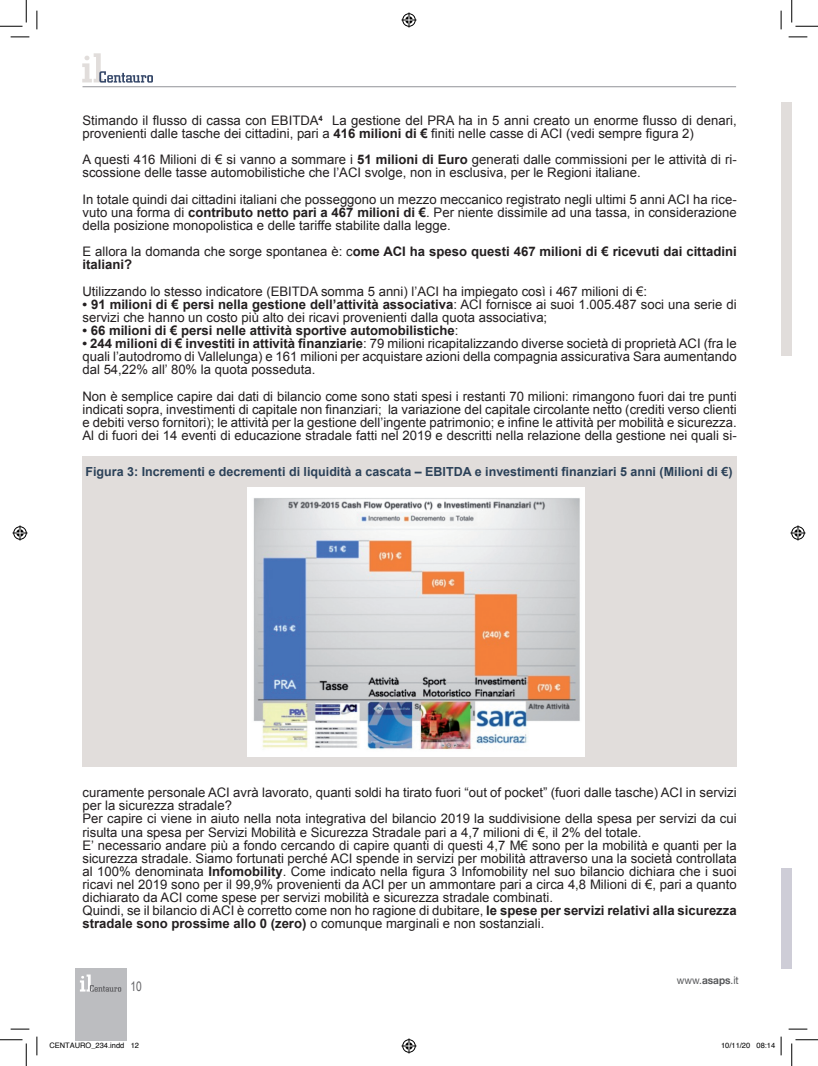
<style>
.page{position:relative;width:818px;height:1066px;background:#fff}
.page>*{position:absolute;margin:0;border:0;box-sizing:border-box;transform-origin:0 0}
.t1{font:13.12px/13.1px "Arial";color:#231f20}
.t2{font:700 13.12px/13.1px "Arial";color:#231f20}
.t3{font:13.12px "Arial Narrow";color:#636366;scale:.95 1}
.t4{font:700 12.5px "Arial";color:#2b4158}
.t5{font:10.62px "Helvetica Neue";color:#57585a;scale:.95 1}
.t6{font:7.5px "Helvetica";color:#000}
.s1{font-weight:700}
.s2{font-weight:400}
</style>
<div class="page">
<div style="left:82px;top:457px;width:654px;height:310px;background:#e1dddb"></div>
<div style="left:781px;top:102px;width:11px;height:254px;background:#e1dddb"></div>
<div style="left:781px;top:868px;width:11px;height:100px;background:#cecdd7"></div>
<hr style="left:83px;top:86px;width:653px;height:1px;background:#a8a9ad">
<svg style="left:82px;top:53px;width:71px;height:30px"></svg>
<div style="left:75px;top:968px;width:52px;height:73px;background:#bcbdc0"></div>
<svg style="left:80px;top:974px;width:41px;height:18px"></svg>
<img style="left:248px;top:487px;width:336px;height:269px">
<svg style="left:11px;top:36px;width:18px;height:2px"></svg>
<svg style="left:788px;top:36px;width:19px;height:2px"></svg>
<svg style="left:11px;top:1028px;width:18px;height:2px"></svg>
<svg style="left:788px;top:1028px;width:19px;height:2px"></svg>
<svg style="left:36px;top:11px;width:2px;height:18px"></svg>
<svg style="left:36px;top:1037px;width:2px;height:18px"></svg>
<svg style="left:780px;top:11px;width:2px;height:18px"></svg>
<svg style="left:0;top:0;width:27px;height:27px"></svg>
<svg style="left:0;top:1039px;width:27px;height:27px"></svg>
<svg style="left:791px;top:0;width:27px;height:27px"></svg>
<svg style="left:791px;top:1039px;width:27px;height:27px"></svg>
<svg style="left:401px;top:13px;width:15px;height:15px"></svg>
<svg style="left:401px;top:1038px;width:15px;height:15px"></svg>
<svg style="left:13px;top:525px;width:15px;height:15px"></svg>
<svg style="left:790px;top:525px;width:15px;height:15px"></svg>
<svg style="left:780px;top:1037px;width:2px;height:18px"></svg>
<p class="t1" style="left:83px;top:114px;width:656px">Stimando il flusso di cassa con EBITDA<sup>4</sup> La gestione del PRA ha in 5 anni creato un enorme flusso di denari, provenienti dalle tasche dei cittadini, pari a <span class="s1">416 milioni di €</span> finiti nelle casse di ACI (vedi sempre figura 2)</p>
<p class="t1" style="left:83px;top:153px;width:656px">A questi 416 Milioni di € si vanno a sommare i <span class="s1">51 milioni di Euro</span> generati dalle commissioni per le attività di ri&shy;scossione delle tasse automobilistiche che l’ACI svolge, non in esclusiva, per le Regioni italiane.</p>
<p class="t1" style="left:83px;top:193px;width:656px;text-align:justify">In totale quindi dai cittadini italiani che posseggono un mezzo meccanico registrato negli ultimi 5 anni ACI ha rice&shy;vuto una forma di <span class="s1">contributo netto pari a 467 milioni di €</span>. Per niente dissimile ad una tassa, in considerazione della posizione monopolistica e delle tariffe stabilite dalla legge.</p>
<p class="t2" style="left:83px;top:245px;width:656px"><span class="s2">E allora la domanda che sorge spontanea è: c</span>ome ACI ha speso questi 467 milioni di € ricevuti dai cittadini italiani?</p>
<p class="t1" style="left:83px;top:285px;width:566px">Utilizzando lo stesso indicatore (EBITDA somma 5 anni) l’ACI ha impiegato così i 467 milioni di €:</p>
<p class="t1" style="left:83px;top:298px;width:656px"><span class="s1">• 91 milioni di € persi nella gestione dell’attività associativa</span>: ACI fornisce ai suoi 1.005.487 soci una serie di servizi che hanno un costo più alto dei ricavi provenienti dalla quota associativa;</p>
<p class="t2" style="left:83px;top:324px;width:377px">• 66 milioni di € persi nelle attività sportive automobilistiche<span class="s2">:</span></p>
<p class="t1" style="left:83px;top:337px;width:656px;text-align:justify"><span class="s1">• 244 milioni di € investiti in attività finanziarie</span>: 79 milioni ricapitalizzando diverse società di proprietà ACI (fra le quali l’autodromo di Vallelunga) e 161 milioni per acquistare azioni della compagnia assicurativa Sara aumentando dal 54,22% all’ 80% la quota posseduta.</p>
<p class="t1" style="left:83px;top:390px;width:656px;text-align:justify">Non è semplice capire dai dati di bilancio come sono stati spesi i restanti 70 milioni: rimangono fuori dai tre punti indicati sopra, investimenti di capitale non finanziari; la variazione del capitale circolante netto (crediti verso clienti e debiti verso fornitori); le attività per la gestione dell’ingente patrimonio; e infine le attività per mobilità e sicurezza.</p>
<p class="t1" style="left:83px;top:429px;width:656px">Al di fuori dei 14 eventi di educazione stradale fatti nel 2019 e descritti nella relazione della gestione nei quali si-</p>
<p class="t4" style="left:85px;top:463px;width:648px">Figura 3: Incrementi e decrementi di liquidità a cascata – EBITDA e investimenti finanziari 5 anni (Milioni di €)</p>
<p class="t1" style="left:83px;top:786px;width:656px">curamente personale ACI avrà lavorato, quanti soldi ha tirato fuori “out of pocket” (fuori dalle tasche) ACI in servizi per la sicurezza stradale?</p>
<p class="t1" style="left:83px;top:812px;width:656px">Per capire ci viene in aiuto nella nota integrativa del bilancio 2019 la suddivisione della spesa per servizi da cui risulta una spesa per Servizi Mobilità e Sicurezza Stradale pari a 4,7 milioni di €, il 2% del totale.</p>
<p class="t1" style="left:83px;top:839px;width:656px;text-align:justify">E’ necessario andare più a fondo cercando di capire quanti di questi 4,7 M€ sono per la mobilità e quanti per la sicurezza stradale. Siamo fortunati perché ACI spende in servizi per mobilità attraverso una la società controllata al 100% denominata <span class="s1">Infomobility</span>. Come indicato nella figura 3 Infomobility nel suo bilancio dichiara che i suoi ricavi nel 2019 sono per il 99,9% provenienti da ACI per un ammontare pari a circa 4,8 Milioni di €, pari a quanto dichiarato da ACI come spese per servizi mobilità e sicurezza stradale combinati.</p>
<p class="t1" style="left:83px;top:904px;width:656px">Quindi, se il bilancio di ACI è corretto come non ho ragione di dubitare, <span class="s1">le spese per servizi relativi alla sicurezza stradale sono prossime allo 0 (zero)</span> o comunque marginali e non sostanziali.</p>
<p class="t3" style="left:130px;top:976px;width:13px">10</p>
<p class="t5" style="left:677px;top:974px;width:67px">www.<span class="s1">asaps</span>.it</p>
<p class="t6" style="left:49px;top:1039px;width:91px">CENTAURO_234.indd 12</p>
<p class="t6" style="left:721px;top:1039px;width:56px">10/11/20 08:14</p>
</div>
